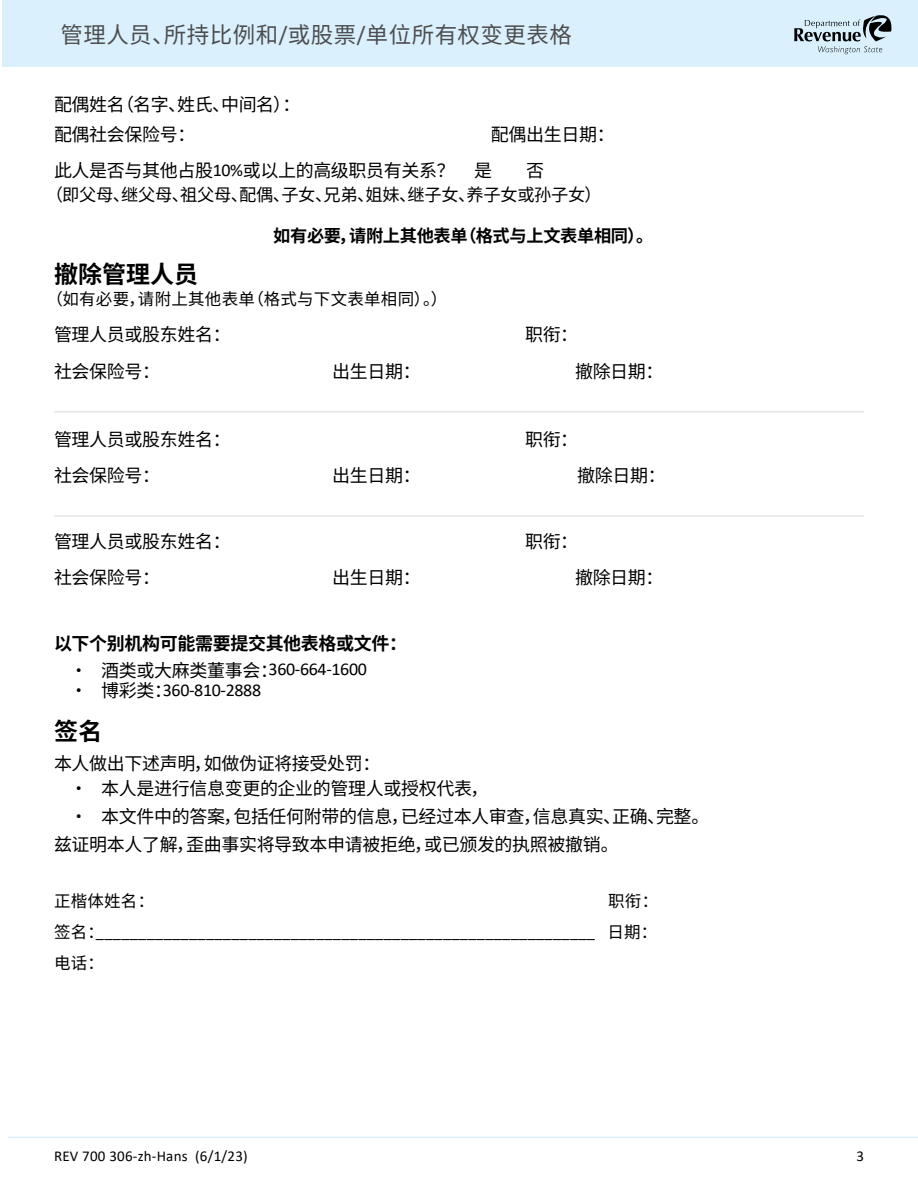
<style>
.page{position:relative;width:918px;height:1188px;background:#fff}
.page>*{position:absolute;margin:0;border:0;box-sizing:border-box;transform-origin:0 0}
.Heading_2{font:700 24px "Noto Sans SC";color:#000}
.Normal__P{font:700 24px "Noto Sans SC";color:#000}
.t1{font:22.5px "Noto Sans SC";letter-spacing:.02em;color:#4d4d4f}
.Normal__P-2{font:18px "Noto Sans SC";letter-spacing:-.02em;color:#000}
.t2{font:18px "Calibri";letter-spacing:-.02em;color:#000}
.t3{font:700 18px "Noto Sans SC";letter-spacing:-.02em;color:#000}
.t4{font:17.25px "Noto Sans SC";letter-spacing:-.02em;color:#000}
.t5{font:700 17.25px "Noto Sans SC";letter-spacing:-.02em;color:#000}
.t6{font:16.5px "Calibri";color:#000}
.Normal__P-3{font:16.5px "Noto Sans SC";letter-spacing:.015em;color:#000}
.t7{font:15px "Calibri";letter-spacing:.015em;color:#000}
.s1{font-family:"Calibri"}
.s2{font-family:"Noto Sans SC"}
</style>
<div class="page">
<div style="left:2px;top:0;width:916px;height:66px;background:#daf1fd"></div>
<svg style="left:794px;top:15px;width:98px;height:39px"></svg>
<hr style="left:8px;top:1137px;width:910px;height:1px;background:#daf1fd">
<hr style="left:54px;top:411px;width:810px;height:1px;background:#e6e7e8">
<hr style="left:54px;top:515px;width:810px;height:2px;background:#e6e7e8">
<p class="t1" style="left:60px;top:22px;width:513px">管理人员、所持比例和<span class="s1">/</span>或股票<span class="s1">/</span>单位所有权变更表格</p>
<p class="Normal__P-2" style="left:54px;top:94px;width:248px">配偶姓名（名字、姓氏、中间名）：</p>
<p class="Normal__P-2" style="left:54px;top:124px;width:143px">配偶社会保险号：</p>
<p class="Normal__P-2" style="left:491px;top:124px;width:125px">配偶出生日期：</p>
<p class="Normal__P-2" style="left:54px;top:160px;width:440px">此人是否与其他占股<span class="s1">10%</span>或以上的高级职员有关系？ 是</p>
<p class="Normal__P-2" style="left:526px;top:160px;width:19px">否</p>
<p class="t4" style="left:46px;top:185px;width:557px">（即父母、继父母、祖父母、配偶、子女、兄弟、姐妹、继子女、养子女或孙子女）</p>
<p class="t5" style="left:273px;top:226px;width:382px">如有必要，请附上其他表单（格式与上文表单相同）。</p>
<p class="Heading_2" style="left:54px;top:260px;width:145px">撤除管理人员</p>
<p class="Normal__P-3" style="left:46px;top:290px;width:402px">（如有必要，请附上其他表单（格式与下文表单相同）。）</p>
<p class="Normal__P-2" style="left:54px;top:325px;width:178px">管理人员或股东姓名：</p>
<p class="Normal__P-2" style="left:525px;top:325px;width:55px">职衔：</p>
<p class="Normal__P-2" style="left:54px;top:361px;width:108px">社会保险号：</p>
<p class="Normal__P-2" style="left:332px;top:361px;width:90px">出生日期：</p>
<p class="Normal__P-2" style="left:575px;top:361px;width:90px">撤除日期：</p>
<p class="Normal__P-2" style="left:54px;top:429px;width:178px">管理人员或股东姓名：</p>
<p class="Normal__P-2" style="left:525px;top:429px;width:55px">职衔：</p>
<p class="Normal__P-2" style="left:54px;top:466px;width:108px">社会保险号：</p>
<p class="Normal__P-2" style="left:332px;top:466px;width:90px">出生日期：</p>
<p class="Normal__P-2" style="left:577px;top:466px;width:90px">撤除日期：</p>
<p class="Normal__P-2" style="left:54px;top:532px;width:178px">管理人员或股东姓名：</p>
<p class="Normal__P-2" style="left:525px;top:532px;width:55px">职衔：</p>
<p class="Normal__P-2" style="left:54px;top:567px;width:108px">社会保险号：</p>
<p class="Normal__P-2" style="left:332px;top:567px;width:90px">出生日期：</p>
<p class="Normal__P-2" style="left:575px;top:567px;width:90px">撤除日期：</p>
<p class="t3" style="left:54px;top:633px;width:355px">以下个别机构可能需要提交其他表格或文件：</p>
<p class="t2" style="left:70px;top:657px;width:299px"><span class="s2">• 酒类或大麻类董事会：</span>360-664-1600</p>
<p class="t2" style="left:70px;top:677px;width:193px"><span class="s2">• 博彩类：</span>360-810-2888</p>
<p class="Normal__P" style="left:54px;top:718px;width:50px">签名</p>
<p class="Normal__P-2" style="left:54px;top:754px;width:328px">本人做出下述声明，如做伪证将接受处罚：</p>
<p class="Normal__P-2" style="left:70px;top:778px;width:420px">• 本人是进行信息变更的企业的管理人或授权代表，</p>
<p class="Normal__P-2" style="left:70px;top:806px;width:641px">• 本文件中的答案，包括任何附带的信息，已经过本人审查，信息真实、正确、完整。</p>
<p class="Normal__P-2" style="left:54px;top:834px;width:566px">兹证明本人了解，歪曲事实将导致本申请被拒绝，或已颁发的执照被撤销。</p>
<p class="Normal__P-3" style="left:54px;top:892px;width:102px">正楷体姓名：</p>
<p class="Normal__P-3" style="left:608px;top:892px;width:51px">职衔：</p>
<p class="t6" style="left:54px;top:920px;width:605px"><span class="s2">签名：</span>___________________________________________________________ <span class="s2">日期：</span></p>
<p class="Normal__P-3" style="left:54px;top:954px;width:51px">电话：</p>
<p class="t7" style="left:54px;top:1145px;width:195px">REV 700 306-zh-Hans (6/1/23)</p>
<p class="t7" style="left:856px;top:1145px;width:9px">3</p>
</div>
